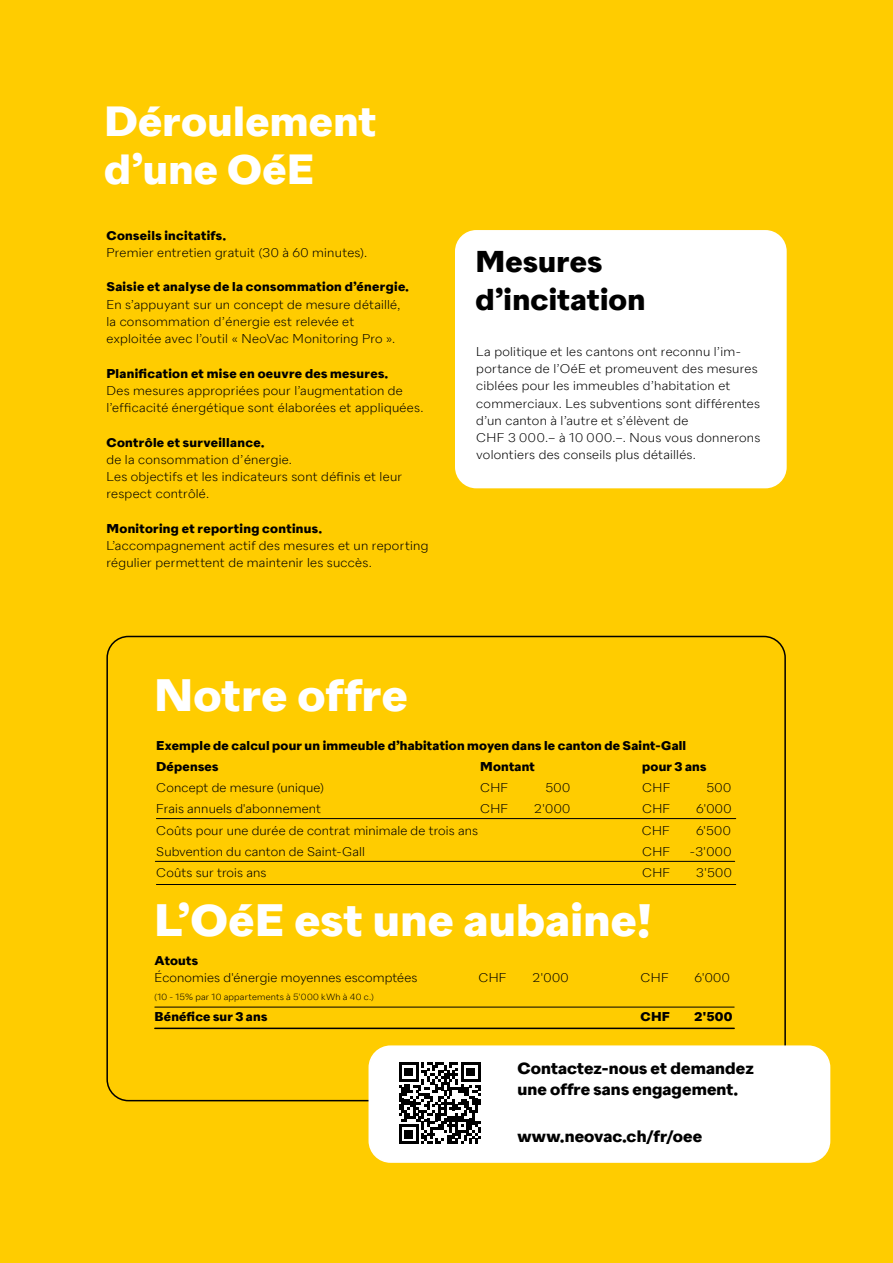
<style>
.page{position:relative;width:893px;height:1263px;background:#fc0}
.page>*{position:absolute;margin:0;border:0;box-sizing:border-box;transform-origin:0 0}
.t1{font:700 45.15px "Neo Vac Sans";letter-spacing:.005em;color:#fff}
.t2{font:700 42px/48px "Neo Vac Sans";letter-spacing:.01em;color:#fff}
.t3{font:700 30px/37.5px "Neo Vac Sans";letter-spacing:.01em;color:#000}
.t4{font:700 16.5px/21px "Neo Vac Sans";letter-spacing:.005em;color:#000}
.t5{font:300 12.75px/17.2px "Neo Vac Sans";letter-spacing:.015em;color:#000}
.t6{font:700 12.75px/21px "Neo Vac Sans";letter-spacing:.02em;color:#000}
.t7{font:300 9px "Neo Vac Sans";letter-spacing:.02em;color:#000}
</style>
<div class="page">
<div style="left:455px;top:230px;width:332px;height:258px;background:#fff;border-radius:21px"></div>
<hr style="left:156px;top:818px;width:580px;height:1px;background:#000">
<hr style="left:155px;top:861px;width:580px;height:1px;background:#000">
<hr style="left:156px;top:884px;width:580px;height:1px;background:#000">
<hr style="left:155px;top:1007px;width:579px;height:1px;background:#000">
<hr style="left:155px;top:1027px;width:579px;height:2px;background:#000">
<div style="left:369px;top:1046px;width:461px;height:116px;background:#fff;border-radius:21px"></div>
<div style="left:369px;top:1045px;width:461px;height:118px;border:2px solid #fff;border-radius:21px"></div>
<svg style="left:399px;top:1062px;width:82px;height:82px"></svg>
<h2 class="t2" style="left:104px;top:99px;width:274px">Déroulement d’une OéE</h2>
<p class="t6" style="left:106px;top:225px;width:121px">Conseils incitatifs.</p>
<p class="t5" style="left:106px;top:244px;width:262px">Premier entretien gratuit (30 à 60 minutes).</p>
<p class="t6" style="left:106px;top:277px;width:304px">Saisie et analyse de la consommation d’énergie.</p>
<p class="t5" style="left:106px;top:295px;width:295px">En s’appuyant sur un concept de mesure détaillé, la consommation d’énergie est relevée et exploitée avec l’outil « NeoVac Monitoring Pro ».</p>
<p class="t6" style="left:106px;top:363px;width:283px">Planification et mise en oeuvre des mesures.</p>
<p class="t5" style="left:106px;top:382px;width:319px">Des mesures appropriées pour l’augmentation de l’efficacité énergétique sont élaborées et appliquées.</p>
<p class="t6" style="left:106px;top:432px;width:159px">Contrôle et surveillance.</p>
<p class="t5" style="left:106px;top:451px;width:297px">de la consommation d’énergie.<br>Les objectifs et les indicateurs sont définis et leur respect contrôlé.</p>
<p class="t6" style="left:106px;top:518px;width:217px">Monitoring et reporting continus.</p>
<p class="t5" style="left:106px;top:537px;width:323px">L’accompagnement actif des mesures et un reporting régulier permettent de maintenir les succès.</p>
<h1 class="t1" style="left:154px;top:668px;width:255px">Notre offre</h1>
<h3 class="t3" style="left:475px;top:244px;width:172px">Mesures d’incitation</h3>
<p class="t5" style="left:476px;top:343px;width:286px">La politique et les cantons ont reconnu l’im&shy;portance de l’OéE et promeuvent des mesures ciblées pour les immeubles d’habitation et commerciaux. Les subventions sont différentes d’un canton à l’autre et s’élèvent de<br>CHF 3 000.– à 10 000.–. Nous vous donnerons volontiers des conseils plus détaillés.</p>
<p class="t6" style="left:156px;top:735px;width:531px">Exemple de calcul pour un immeuble d’habitation moyen dans le canton de Saint-Gall<br>Dépenses</p>
<p class="t6" style="left:480px;top:756px;width:56px">Montant</p>
<p class="t6" style="left:642px;top:756px;width:66px">pour 3 ans</p>
<p class="t5" style="left:156px;top:779px;width:169px">Concept de mesure (unique)</p>
<p class="t5" style="left:480px;top:779px;width:30px">CHF</p>
<p class="t5" style="left:546px;top:779px;width:26px">500</p>
<p class="t5" style="left:642px;top:779px;width:30px">CHF</p>
<p class="t5" style="left:707px;top:779px;width:26px">500</p>
<p class="t5" style="left:156px;top:800px;width:166px">Frais annuels d'abonnement</p>
<p class="t5" style="left:480px;top:800px;width:30px">CHF</p>
<p class="t5" style="left:534px;top:800px;width:38px">2'000</p>
<p class="t5" style="left:642px;top:800px;width:30px">CHF</p>
<p class="t5" style="left:696px;top:800px;width:37px">6'000</p>
<p class="t5" style="left:156px;top:822px;width:323px">Coûts pour une durée de contrat minimale de trois ans</p>
<p class="t5" style="left:642px;top:822px;width:30px">CHF</p>
<p class="t5" style="left:696px;top:822px;width:36px">6'500</p>
<p class="t5" style="left:156px;top:843px;width:210px">Subvention du canton de Saint-Gall</p>
<p class="t5" style="left:642px;top:843px;width:30px">CHF</p>
<p class="t5" style="left:690px;top:843px;width:43px">-3'000</p>
<p class="t5" style="left:156px;top:864px;width:112px">Coûts sur trois ans</p>
<p class="t5" style="left:642px;top:864px;width:30px">CHF</p>
<p class="t5" style="left:696px;top:864px;width:37px">3'500</p>
<h1 class="t1" style="left:154px;top:893px;width:500px">L’OéE est une aubaine!</h1>
<p class="t6" style="left:155px;top:950px;width:45px">Atouts</p>
<p class="t5" style="left:155px;top:969px;width:264px">Économies d'énergie moyennes escomptées</p>
<p class="t5" style="left:479px;top:969px;width:30px">CHF</p>
<p class="t5" style="left:533px;top:969px;width:38px">2'000</p>
<p class="t5" style="left:641px;top:969px;width:30px">CHF</p>
<p class="t5" style="left:695px;top:969px;width:37px">6'000</p>
<p class="t7" style="left:155px;top:991px;width:221px">(10 - 15% par 10 appartements à 5'000 kWh à 40 c.)</p>
<p class="t6" style="left:155px;top:1007px;width:114px">Bénéfice sur 3 ans</p>
<p class="t6" style="left:641px;top:1007px;width:31px">CHF</p>
<p class="t6" style="left:695px;top:1007px;width:39px">2'500</p>
<p class="t4" style="left:517px;top:1058px;width:238px">Contactez-nous et demandez une offre sans engagement.</p>
<p class="t4" style="left:517px;top:1126px;width:186px">www.neovac.ch/fr/oee</p>
</div>
